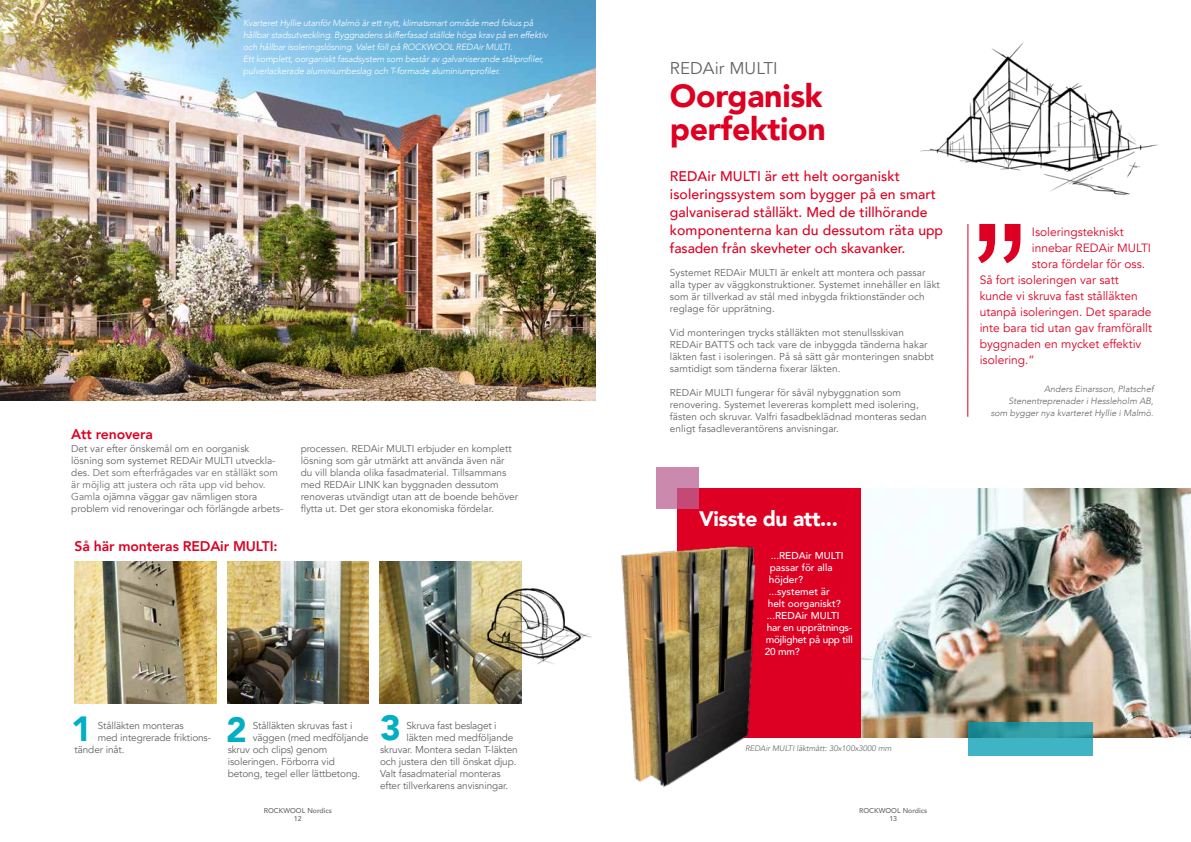
<style>
.page{position:relative;width:1191px;height:842px;background:#fff}
.page>*{position:absolute;margin:0;border:0;box-sizing:border-box;transform-origin:0 0}
.t1{font:900 35px "Avenir";color:#00afc2}
.t2{font:900 32px/33px "Avenir";letter-spacing:-.01em;color:#d02}
.t3{font:900 21px "Avenir";letter-spacing:-.02em;color:#fff}
.t4{font:17px "Avenir";letter-spacing:.005em;color:#626463}
.t5{font:500 14px/18px "Avenir";letter-spacing:.005em;color:#d02}
.t6{font:800 14px "Avenir";letter-spacing:-.01em;color:#d02}
.t7{font:12px "Avenir";color:#d02}
.t8{font:10px/12px "Avenir";color:#626463}
.t9{font:500 10px "Avenir";color:#fff}
.t10{font:500 10px "Avenir";letter-spacing:-.02em;color:#fff}
.t11{font:10px "Avenir";letter-spacing:-.02em;color:#626463}
.t12{font:italic 300 9px/12px "Avenir";letter-spacing:-.02em;color:#fff}
.t13{font:italic 300 9px/12px "Avenir";color:#626463;text-align:right}
.t14{font:italic 8px "Avenir";letter-spacing:-.01em;color:#6f7070}
.t15{font:500 7px/8.4px "Avenir";color:#626463;text-align:center}
.s1{color:#6f7070}
</style>
<div class="page">
<img style="left:0;top:0;width:595px;height:400px">
<hr style="left:967px;top:224px;width:1px;height:193px;background:#d02">
<svg style="left:978px;top:224px;width:42px;height:39px"></svg>
<img style="left:861px;top:488px;width:330px;height:249px">
<div style="left:677px;top:488px;width:184px;height:249px;background:#d02"></div>
<svg style="left:656px;top:467px;width:42px;height:41px;background:#ca79a0"></svg>
<svg style="left:967px;top:722px;width:125px;height:34px;background:#38a6b4"></svg>
<img style="left:621px;top:546px;width:139px;height:241px">
<img style="left:920px;top:42px;width:238px;height:153px">
<img style="left:379px;top:561px;width:142px;height:142px">
<img style="left:227px;top:561px;width:142px;height:142px">
<img style="left:75px;top:561px;width:141px;height:142px">
<img style="left:474px;top:567px;width:118px;height:110px">
<p class="t12" style="left:243px;top:17px;width:306px">Kvarteret Hyllie utanför Malmö är ett nytt, klimatsmart område med fokus på hållbar stadsutveckling. Byggnadens skifferfasad ställde höga krav på en effektiv och hållbar isoleringslösning. Valet föll på ROCKWOOL REDAir MULTI.<br>Ett komplett, oorganiskt fasadsystem som består av galvaniserande stålprofiler, pulverlackerade aluminiumbeslag och T-formade aluminiumprofiler.</p>
<h3 class="t6" style="left:71px;top:423px;width:83px">Att renovera</h3>
<p class="t8" style="left:71px;top:443px;width:214px">Det var efter önskemål om en oorganisk lösning som systemet REDAir MULTI utveckla&shy;des. <span class="s1">Det som efterfrågades var en stålläkt som är möjlig att justera och räta upp vid behov.<br>Gam</span>la ojämna väggar gav nämligen stora problem vid renoveringar och förlängde arbets-</p>
<p class="t8" style="left:301px;top:443px;width:219px">processen. REDAir MULTI erbjuder en komplett lösning som går utmärkt att använda även när du vill blanda olika fasadmaterial. Tillsammans med REDAir LINK kan byggnaden dessutom renoveras utvändigt utan att de boende behöver flytta ut. Det ger stora ekonomiska fördelar.</p>
<h3 class="t6" style="left:75px;top:535px;width:204px">Så här monteras REDAir MULTI:</h3>
<h1 class="t1" style="left:71px;top:698px;width:22px">1</h1>
<h1 class="t1" style="left:226px;top:699px;width:22px">2</h1>
<h1 class="t1" style="left:380px;top:698px;width:22px">3</h1>
<p class="t8" style="left:253px;top:720px;width:101px">Stålläkten skruvas fast i</p>
<p class="t8" style="left:253px;top:732px;width:117px">väggen (med medföljande</p>
<p class="t8" style="left:228px;top:744px;width:101px">skruv och clips) genom</p>
<p class="t8" style="left:228px;top:756px;width:109px">isoleringen. Förborra vid</p>
<p class="t8" style="left:228px;top:768px;width:134px">betong, tegel eller lättbetong.</p>
<p class="t11" style="left:406px;top:720px;width:92px">Skruva fast beslaget i</p>
<p class="t8" style="left:406px;top:732px;width:108px">läkten med medföljande</p>
<p class="t8" style="left:380px;top:744px;width:139px">skruvar. Montera sedan T-läkten</p>
<p class="t8" style="left:380px;top:756px;width:138px">och justera den till önskat djup.</p>
<p class="t8" style="left:380px;top:768px;width:122px">Valt fasadmaterial monteras</p>
<p class="t8" style="left:380px;top:780px;width:130px">efter tillverkarens anvisningar.</p>
<p class="t8" style="left:98px;top:720px;width:87px">Stålläkten monteras</p>
<p class="t8" style="left:98px;top:732px;width:115px">med integrerade friktions-</p>
<p class="t8" style="left:75px;top:744px;width:51px">tänder inåt.</p>
<h3 class="t4" style="left:670px;top:58px;width:109px">REDAir MULTI</h3>
<h2 class="t2" style="left:670px;top:78px;width:157px">Oorganisk perfektion</h2>
<h3 class="t5" style="left:670px;top:166px;width:274px">REDAir MULTI är ett helt oorganiskt isoleringssystem som bygger på en smart galvaniserad stålläkt. Med de tillhörande komponenterna kan du dessutom räta upp fasaden från skevheter och skavanker.</h3>
<p class="t8" style="left:670px;top:267px;width:271px">Systemet REDAir MULTI är enkelt att montera och passar alla typer av väggkonstruktioner. Systemet innehåller en läkt som är tillverkad av stål med inbygda friktionständer och reglage för upprätning.</p>
<p class="t8" style="left:670px;top:327px;width:265px">Vid monteringen trycks stålläkten mot stenullsskivan REDAir BATTS och tack vare de inbyggda tänderna hakar läkten fast i isoleringen. På så sätt går monteringen snabbt samtidigt som tänderna fixerar läkten.</p>
<p class="t8" style="left:670px;top:387px;width:258px">REDAir MULTI fungerar för såväl nybyggnation som renovering. Systemet levereras komplett med isolering, fästen och skruvar. Valfri fasadbeklädnad monteras sedan enligt fasadleverantörens anvisningar.</p>
<h3 class="t3" style="left:699px;top:501px;width:140px">Visste du att...</h3>
<p class="t9" style="left:771px;top:547px;width:74px">...REDAir MULTI</p>
<p class="t9" style="left:770px;top:559px;width:64px">passar för alla</p>
<p class="t9" style="left:769px;top:571px;width:36px">höjder?</p>
<p class="t9" style="left:769px;top:583px;width:62px">...systemet är</p>
<p class="t9" style="left:768px;top:595px;width:74px">helt oorganiskt?</p>
<p class="t9" style="left:767px;top:607px;width:74px">...REDAir MULTI</p>
<p class="t10" style="left:767px;top:619px;width:87px">har en upprätnings-</p>
<p class="t10" style="left:766px;top:631px;width:88px">möjlighet på upp till</p>
<p class="t9" style="left:765px;top:643px;width:36px">20 mm?</p>
<p class="t14" style="left:745px;top:743px;width:148px">REDAir MULTI läktmått: 30x100x3000 mm</p>
<p class="t15" style="left:264px;top:806px;width:70px">ROCKWOOL Nordics<br>12</p>
<p class="t15" style="left:859px;top:806px;width:70px">ROCKWOOL Nordics<br>13</p>
<p class="t7" style="left:1031px;top:225px;width:93px">Isoleringstekniskt</p>
<p class="t7" style="left:1031px;top:241px;width:121px">innebar REDAir MULTI</p>
<p class="t7" style="left:1031px;top:257px;width:115px">stora fördelar för oss.</p>
<p class="t7" style="left:979px;top:273px;width:141px">Så fort isoleringen var satt</p>
<p class="t7" style="left:979px;top:289px;width:160px">kunde vi skruva fast stålläkten</p>
<p class="t7" style="left:979px;top:305px;width:173px">utanpå isoleringen. Det sparade</p>
<p class="t7" style="left:979px;top:321px;width:174px">inte bara tid utan gav framförallt</p>
<p class="t7" style="left:979px;top:337px;width:163px">byggnaden en mycket effektiv</p>
<p class="t7" style="left:979px;top:353px;width:57px">isolering.”</p>
<p class="t13" style="left:990px;top:383px;width:164px">Anders Einarsson, Platschef<br>Stenentreprenader i Hessleholm AB, som bygger nya kvarteret Hyllie i Malmö.</p>
</div>
